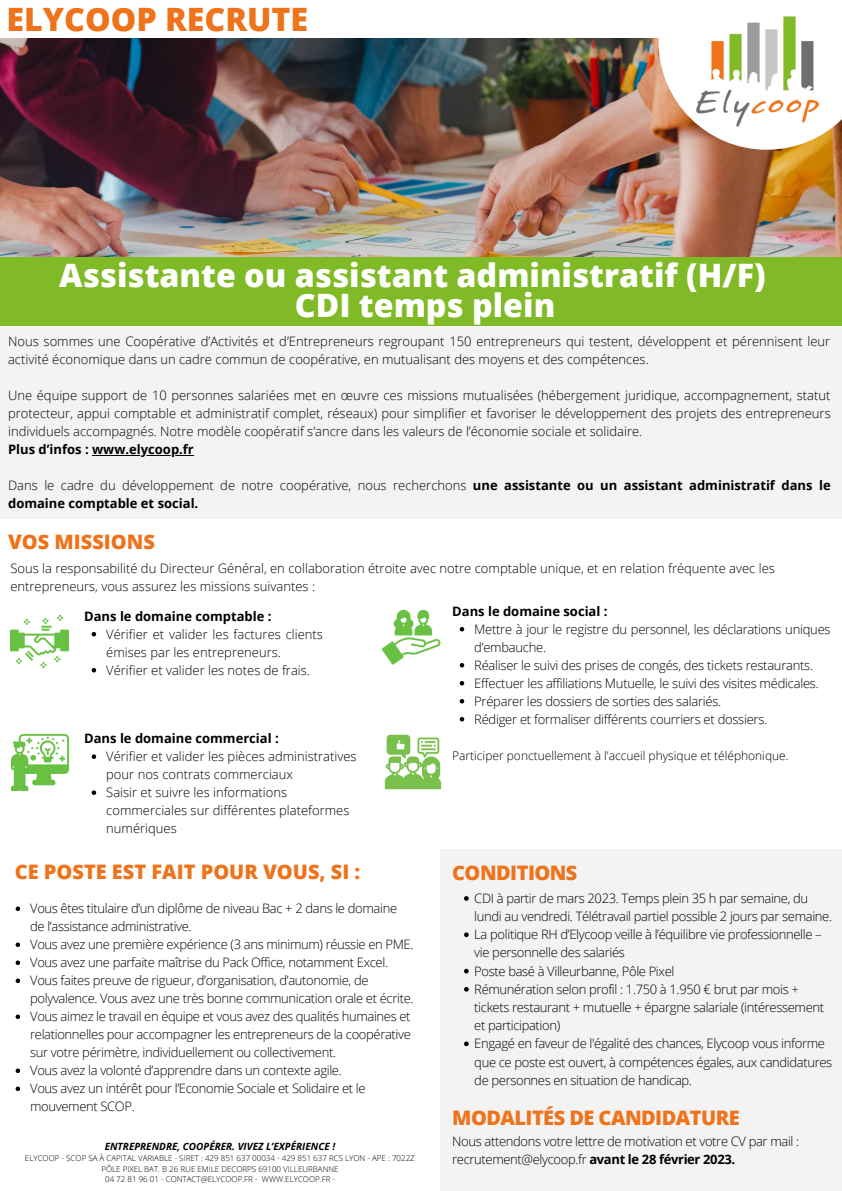
<style>
.page{position:relative;width:842px;height:1191px;background:#fff}
.page>*{position:absolute;margin:0;border:0;box-sizing:border-box;transform-origin:0 0}
.t1{font:800 32.2px/29.2px "Open Sans";color:#fff}
.t2{font:800 32.2px "Open Sans";color:#ee731b}
.t3{font:800 20px "Open Sans";color:#ee731b}
.t4{font:800 20px "Open Sans";letter-spacing:-.025em;color:#ee731b}
.t5{font:300 13px/18px "Open Sans";letter-spacing:-.025em;color:#000}
.t6{font:300 13px/18px "Open Sans";color:#000}
.t7{font:700 13px/18px "Open Sans";color:#000}
.t8{font:300 12px "Open Sans";color:#000}
.t9{font:italic 700 10px "Open Sans";color:#000}
.t10{font:300 8px/10.7px "Open Sans";color:#000;text-align:center}
.s1{font-weight:300}
.s2{font-weight:700}
</style>
<div class="page">
<img style="left:0;top:39px;width:842px;height:218px">
<div style="left:0;top:257px;width:842px;height:68px;background:#81ba27"></div>
<div style="left:0;top:326px;width:842px;height:192px;background:#f3f3f3"></div>
<img style="left:381px;top:609px;width:60px;height:56px">
<img style="left:385px;top:734px;width:57px;height:56px">
<img style="left:10px;top:733px;width:60px;height:59px">
<img style="left:11px;top:614px;width:58px;height:55px">
<svg style="left:659px;top:39px;width:183px;height:111px"></svg>
<img style="left:687px;top:16px;width:140px;height:116px">
<div style="left:440px;top:849px;width:402px;height:341px;background:#f3f3f3"></div>
<hr style="left:92px;top:455px;width:102px;height:1px;background:#000">
<svg style="left:92px;top:632px;width:4px;height:4px"></svg>
<svg style="left:92px;top:668px;width:4px;height:4px"></svg>
<svg style="left:460px;top:627px;width:4px;height:4px"></svg>
<svg style="left:460px;top:663px;width:4px;height:4px"></svg>
<svg style="left:460px;top:681px;width:4px;height:4px"></svg>
<svg style="left:460px;top:699px;width:4px;height:4px"></svg>
<svg style="left:460px;top:717px;width:4px;height:4px"></svg>
<svg style="left:16px;top:906px;width:4px;height:4px"></svg>
<svg style="left:16px;top:942px;width:4px;height:4px"></svg>
<svg style="left:16px;top:960px;width:4px;height:4px"></svg>
<svg style="left:16px;top:978px;width:4px;height:4px"></svg>
<svg style="left:16px;top:1014px;width:4px;height:4px"></svg>
<svg style="left:16px;top:1068px;width:4px;height:4px"></svg>
<svg style="left:16px;top:1086px;width:4px;height:4px"></svg>
<svg style="left:464px;top:896px;width:5px;height:4px"></svg>
<svg style="left:464px;top:932px;width:5px;height:5px"></svg>
<svg style="left:464px;top:968px;width:5px;height:5px"></svg>
<svg style="left:464px;top:987px;width:5px;height:4px"></svg>
<svg style="left:464px;top:1041px;width:5px;height:5px"></svg>
<svg style="left:92px;top:754px;width:4px;height:4px"></svg>
<svg style="left:92px;top:790px;width:4px;height:4px"></svg>
<h1 class="t2" style="left:7px;top:-3px;width:303px">ELYCOOP RECRUTE</h1>
<h1 class="t1" style="left:295px;top:260px;width:472px;text-indent:-235px">Assistante ou assistant administratif (H/F)<br>CDI temps plein</h1>
<p class="t6" style="left:8px;top:332px;width:824px">Nous sommes une Coopérative d’Activités et d’Entrepreneurs regroupant 150 entrepreneurs qui testent, développent et pérennisent leur activité économique dans un cadre commun de coopérative, en mutualisant des moyens et des compétences.</p>
<p class="t5" style="left:8px;top:386px;width:824px;text-align:justify">Une équipe support de 10 personnes salariées met en œuvre ces missions mutualisées (hébergement juridique, accompagnement, statut protecteur, appui comptable et administratif complet, réseaux) pour simplifier et favoriser le développement des projets des entrepreneurs individuels accompagnés. Notre modèle coopératif s’ancre dans les valeurs de l’économie sociale et solidaire.</p>
<p class="t7" style="left:8px;top:440px;width:187px">Plus d’infos : www.elycoop.fr</p>
<p class="t7" style="left:8px;top:476px;width:824px"><span class="s1">Dans le cadre du développement de notre coopérative, nous recherchons</span> une assistante ou un assistant administratif dans le domaine comptable et social.</p>
<h2 class="t3" style="left:8px;top:527px;width:148px">VOS MISSIONS</h2>
<p class="t6" style="left:10px;top:559px;width:766px">Sous la responsabilité du Directeur Général, en collaboration étroite avec notre comptable unique, et en relation fréquente avec les entrepreneurs, vous assurez les missions suivantes :</p>
<p class="t6" style="left:106px;top:624px;width:218px">Vérifier et valider les factures clients émises par les entrepreneurs.<br>Vérifier et valider les notes de frais.</p>
<p class="t7" style="left:452px;top:601px;width:157px">Dans le domaine social :</p>
<p class="t7" style="left:84px;top:606px;width:189px">Dans le domaine comptable :</p>
<p class="t5" style="left:474px;top:619px;width:358px">Mettre à jour le registre du personnel, les déclarations uniques d’embauche.<br>Réaliser le suivi des prises de congés, des tickets restaurants.<br>Effectuer les affiliations Mutuelle, le suivi des visites médicales.<br>Préparer les dossiers de sorties des salariés.<br>Rédiger et formaliser différents courriers et dossiers.</p>
<p class="t7" style="left:84px;top:729px;width:196px">Dans le domaine commercial :</p>
<p class="t6" style="left:106px;top:747px;width:252px">Vérifier et valider les pièces administratives pour nos contrats commerciaux<br>Saisir et suivre les informations commerciales sur différentes plateformes numériques</p>
<p class="t8" style="left:452px;top:747px;width:338px">Participer ponctuellement à l’accueil physique et téléphonique.</p>
<h2 class="t3" style="left:15px;top:858px;width:347px">CE POSTE EST FAIT POUR VOUS, SI :</h2>
<p class="t5" style="left:30px;top:899px;width:385px">Vous êtes titulaire d’un diplôme de niveau Bac + 2 dans le domaine de l’assistance administrative.<br>Vous avez une première expérience (3 ans minimum) réussie en PME.<br>Vous avez une parfaite maîtrise du Pack Office, notamment Excel.<br>Vous faites preuve de rigueur, d’organisation, d’autonomie, de polyvalence. Vous avez une très bonne communication orale et écrite.<br>Vous aimez le travail en équipe et vous avez des qualités humaines et relationnelles pour accompagner les entrepreneurs de la coopérative sur votre périmètre, individuellement ou collectivement.<br>Vous avez la volonté d’apprendre dans un contexte agile.<br>Vous avez un intérêt pour l’Economie Sociale et Solidaire et le mouvement SCOP.</p>
<p class="t5" style="left:474px;top:888px;width:359px">CDI à partir de mars 2023. Temps plein 35 h par semaine, du lundi au vendredi. Télétravail partiel possible 2 jours par semaine.<br>La politique RH d’Elycoop veille à l’équilibre vie professionnelle – vie personnelle des salariés<br>Poste basé à Villeurbanne, Pôle Pixel<br>Rémunération selon profil : 1.750 à 1.950 € brut par mois + tickets restaurant + mutuelle + épargne salariale (intéressement et participation)<br>Engagé en faveur de l'égalité des chances, Elycoop vous informe que ce poste est ouvert, à compétences égales, aux candidatures de personnes en situation de handicap.</p>
<h2 class="t4" style="left:452px;top:858px;width:127px">CONDITIONS</h2>
<h2 class="t4" style="left:452px;top:1103px;width:289px">MODALITÉS DE CANDIDATURE</h2>
<p class="t5" style="left:452px;top:1131px;width:349px">Nous attendons votre lettre de motivation et votre CV par mail : recrutement@elycoop.fr <span class="s2">avant le 28 février 2023.</span></p>
<p class="t9" style="left:105px;top:1138px;width:232px">ENTREPRENDRE, COOPÉRER. VIVEZ L’EXPÉRIENCE !</p>
<p class="t10" style="left:25px;top:1152px;width:391px">ELYCOOP - SCOP SA À CAPITAL VARIABLE - SIRET : 429 851 637 00034 - 429 851 637 RCS LYON - APE : 7022Z<br>PÔLE PIXEL BAT. B 26 RUE EMILE DECORPS 69100 VILLEURBANNE<br>04 72 81 96 01 - CONTACT@ELYCOOP.FR - WWW.ELYCOOP.FR -</p>
</div>
